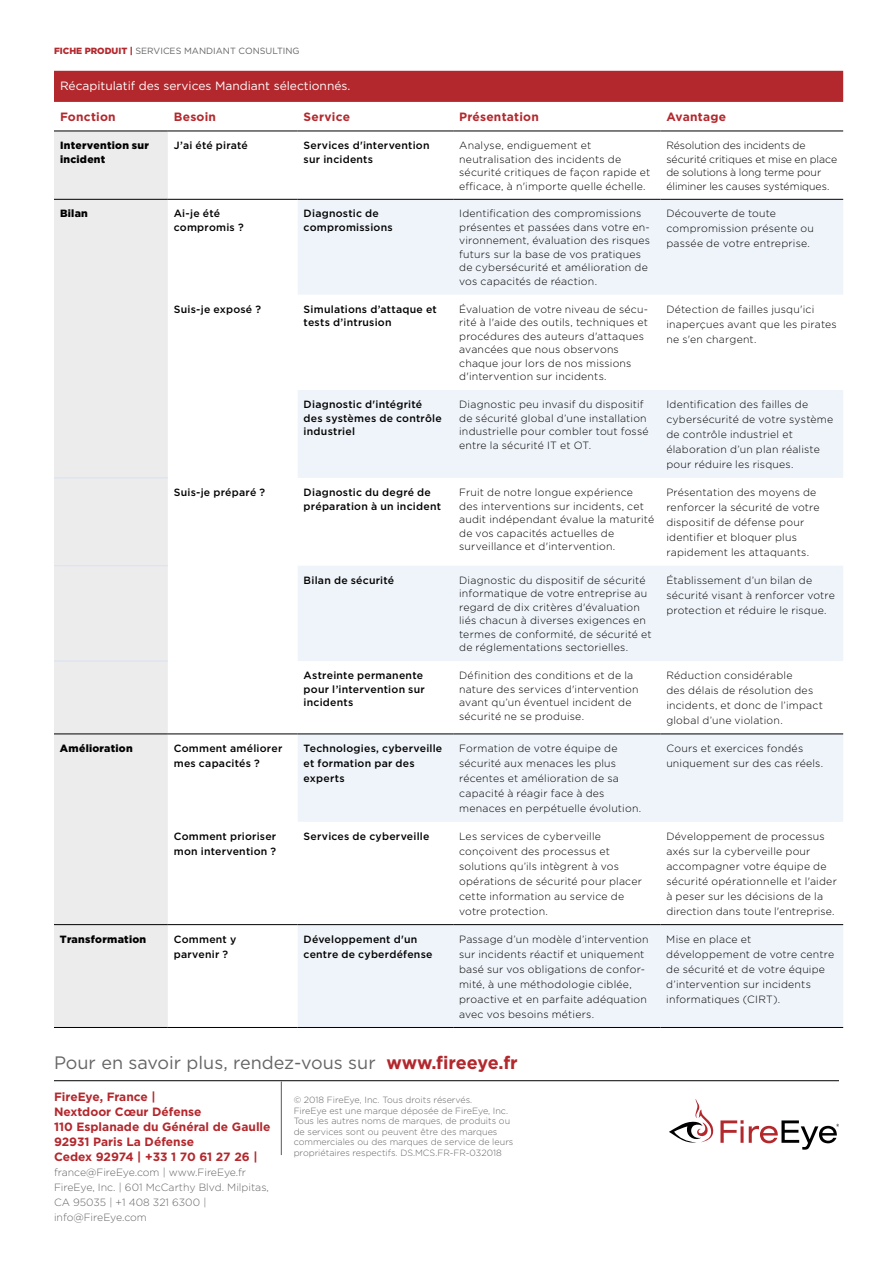
<style>
.page{position:relative;width:893px;height:1263px;background:#fff}
.page>*{position:absolute;margin:0;border:0;box-sizing:border-box;transform-origin:0 0}
.t1{font:18px "Gotham";color:#656565}
.t2{font:700 12px/15px "Gotham";color:#b3282d}
.t3{font:12px "Gotham";color:#fff}
.t4{font:700 12px "Gotham";letter-spacing:.02em;color:#b3282d}
.t5{font:300 10.5px/15px "Gotham";letter-spacing:.02em;color:#000}
.t6{font:500 10.5px/13.5px "Gotham";letter-spacing:.02em;color:#000}
.t7{font:300 10.5px/13.5px "Gotham";letter-spacing:-.005em;color:#000}
.t8{font:300 10.5px/15px "Gotham";color:#656565}
.t9{font:900 10.5px/13.5px "Gotham";letter-spacing:.025em;color:#000}
.t10{font:300 9px/10.5px "Gotham";color:#656565}
.t11{font:9px "Gotham";color:#656565}
.s1{font-weight:900;color:#b3282d}
.s2{font-weight:700;color:#b3282d}
</style>
<div class="page">
<div style="left:54px;top:71px;width:789px;height:31px;background:#b3282d"></div>
<div style="left:54px;top:132px;width:114px;height:895px;background:#ececed"></div>
<svg style="left:298px;top:200px;width:545px;height:827px;fill:#eff4fa"></svg>
<hr style="left:54px;top:199px;width:114px;height:1px;background:#000">
<hr style="left:168px;top:199px;width:130px;height:1px;background:#000">
<hr style="left:298px;top:199px;width:155px;height:1px;background:#000">
<hr style="left:453px;top:199px;width:207px;height:1px;background:#000">
<hr style="left:660px;top:199px;width:183px;height:1px;background:#000">
<hr style="left:54px;top:478px;width:114px;height:1px;background:#d6e2f4">
<hr style="left:54px;top:565px;width:114px;height:1px;background:#d6e2f4">
<hr style="left:54px;top:661px;width:114px;height:1px;background:#d6e2f4">
<hr style="left:54px;top:734px;width:114px;height:1px;background:#000">
<hr style="left:168px;top:734px;width:130px;height:1px;background:#000">
<hr style="left:298px;top:734px;width:155px;height:1px;background:#000">
<hr style="left:453px;top:734px;width:207px;height:1px;background:#000">
<hr style="left:660px;top:734px;width:183px;height:1px;background:#000">
<hr style="left:54px;top:924px;width:114px;height:1px;background:#000">
<hr style="left:168px;top:924px;width:130px;height:1px;background:#000">
<hr style="left:298px;top:924px;width:155px;height:1px;background:#000">
<hr style="left:453px;top:924px;width:207px;height:1px;background:#000">
<hr style="left:660px;top:924px;width:183px;height:1px;background:#000">
<hr style="left:54px;top:1027px;width:114px;height:1px;background:#000">
<hr style="left:168px;top:1027px;width:130px;height:1px;background:#000">
<hr style="left:298px;top:1027px;width:155px;height:1px;background:#000">
<hr style="left:453px;top:1027px;width:207px;height:1px;background:#000">
<hr style="left:660px;top:1027px;width:183px;height:1px;background:#000">
<hr style="left:54px;top:131px;width:114px;height:1px;background:#000">
<hr style="left:168px;top:131px;width:130px;height:1px;background:#000">
<hr style="left:298px;top:131px;width:155px;height:1px;background:#000">
<hr style="left:453px;top:131px;width:207px;height:1px;background:#000">
<hr style="left:660px;top:131px;width:183px;height:1px;background:#000">
<hr style="left:281px;top:1081px;width:1px;height:74px;background:#000">
<hr style="left:54px;top:1080px;width:785px;height:1px;background:#000">
<svg style="left:669px;top:1099px;width:45px;height:44px"></svg>
<svg style="left:720px;top:1120px;width:119px;height:30px"></svg>
<p class="t11" style="left:54px;top:45px;width:247px"><span class="s1">FICHE PRODUIT |</span> SERVICES MANDIANT CONSULTING</p>
<p class="t3" style="left:60px;top:78px;width:292px">Récapitulatif des services Mandiant sélectionnés.</p>
<p class="t4" style="left:60px;top:109px;width:57px">Fonction</p>
<p class="t2" style="left:174px;top:109px;width:44px">Besoin</p>
<p class="t4" style="left:304px;top:109px;width:48px">Service</p>
<p class="t4" style="left:459px;top:109px;width:81px">Présentation</p>
<p class="t4" style="left:666px;top:109px;width:61px">Avantage</p>
<p class="t9" style="left:60px;top:138px;width:91px">Intervention sur incident</p>
<p class="t6" style="left:174px;top:138px;width:76px">J’ai été piraté</p>
<p class="t6" style="left:304px;top:138px;width:127px">Services d'intervention sur incidents</p>
<p class="t5" style="left:459px;top:138px;width:193px;line-height:13.5px">Analyse, endiguement et neutralisation des incidents de sécurité critiques de façon rapide et efficace, à n'importe quelle échelle.</p>
<p class="t7" style="left:666px;top:138px;width:172px">Résolution des incidents de sécurité critiques et mise en place de solutions à long terme pour éliminer les causes systémiques.</p>
<p class="t9" style="left:60px;top:207px;width:29px">Bilan</p>
<p class="t6" style="left:174px;top:207px;width:71px">Ai-je été compromis ?</p>
<p class="t6" style="left:304px;top:207px;width:91px">Diagnostic de compromissions</p>
<p class="t5" style="left:459px;top:207px;width:192px;line-height:13.5px">Identification des compromissions présentes et passées dans votre en&shy;vironnement, évaluation des risques futurs sur la base de vos pratiques de cybersécurité et amélioration de vos capacités de réaction.</p>
<p class="t5" style="left:666px;top:206px;width:149px">Découverte de toute compromission présente ou passée de votre entreprise.</p>
<p class="t6" style="left:174px;top:302px;width:89px">Suis-je exposé ?</p>
<p class="t6" style="left:304px;top:302px;width:135px">Simulations d’attaque et tests d’intrusion</p>
<p class="t5" style="left:459px;top:302px;width:190px;line-height:13.5px">Évaluation de votre niveau de sécu&shy;rité à l'aide des outils, techniques et procédures des auteurs d'attaques avancées que nous observons chaque jour lors de nos missions d'intervention sur incidents.</p>
<p class="t5" style="left:666px;top:301px;width:172px">Détection de failles jusqu'ici inaperçues avant que les pirates ne s'en chargent.</p>
<p class="t6" style="left:304px;top:398px;width:140px">Diagnostic d'intégrité des systèmes de contrôle industriel</p>
<p class="t5" style="left:459px;top:397px;width:191px;line-height:13.5px">Diagnostic peu invasif du dispositif de sécurité global d’une installation industrielle pour combler tout fossé entre la sécurité IT et OT.</p>
<p class="t5" style="left:666px;top:397px;width:168px">Identification des failles de cybersécurité de votre système de contrôle industriel et élaboration d’un plan réaliste pour réduire les risques.</p>
<p class="t6" style="left:174px;top:485px;width:93px">Suis-je préparé ?</p>
<p class="t6" style="left:304px;top:485px;width:139px">Diagnostic du degré de préparation à un incident</p>
<p class="t5" style="left:459px;top:485px;width:196px;line-height:13.5px">Fruit de notre longue expérience des interventions sur incidents, cet audit indépendant évalue la maturité de vos capacités actuelles de surveillance et d'intervention.</p>
<p class="t5" style="left:666px;top:485px;width:155px">Présentation des moyens de renforcer la sécurité de votre dispositif de défense pour identifier et bloquer plus rapidement les attaquants.</p>
<p class="t6" style="left:304px;top:573px;width:92px">Bilan de sécurité</p>
<p class="t5" style="left:459px;top:573px;width:194px;line-height:13.5px">Diagnostic du dispositif de sécurité informatique de votre entreprise au regard de dix critères d'évaluation liés chacun à diverses exigences en termes de conformité, de sécurité et de réglementations sectorielles.</p>
<p class="t5" style="left:666px;top:572px;width:170px">Établissement d’un bilan de sécurité visant à renforcer votre protection et réduire le risque.</p>
<p class="t6" style="left:304px;top:669px;width:123px">Astreinte permanente pour l’intervention sur incidents</p>
<p class="t5" style="left:459px;top:669px;width:181px;line-height:13.5px">Définition des conditions et de la nature des services d'intervention avant qu’un éventuel incident de sécurité ne se produise.</p>
<p class="t5" style="left:666px;top:668px;width:158px">Réduction considérable<br>des délais de résolution des incidents, et donc de l’impact global d’une violation.</p>
<p class="t9" style="left:60px;top:742px;width:74px">Amélioration</p>
<p class="t6" style="left:174px;top:741px;width:110px;line-height:15px">Comment améliorer mes capacités ?</p>
<p class="t6" style="left:304px;top:741px;width:140px;line-height:15px">Technologies, cyberveille et formation par des experts</p>
<p class="t5" style="left:459px;top:741px;width:184px">Formation de votre équipe de sécurité aux menaces les plus récentes et amélioration de sa capacité à réagir face à des menaces en perpétuelle évolution.</p>
<p class="t5" style="left:666px;top:741px;width:158px">Cours et exercices fondés uniquement sur des cas réels.</p>
<p class="t6" style="left:174px;top:829px;width:104px;line-height:15px">Comment prioriser mon intervention ?</p>
<p class="t6" style="left:304px;top:829px;width:127px">Services de cyberveille</p>
<p class="t5" style="left:459px;top:828px;width:184px">Les services de cyberveille conçoivent des processus et solutions qu’ils intègrent à vos opérations de sécurité pour placer cette information au service de votre protection.</p>
<p class="t5" style="left:666px;top:829px;width:172px">Développement de processus axés sur la cyberveille pour accompagner votre équipe de sécurité opérationnelle et l'aider à peser sur les décisions de la direction dans toute l'entreprise.</p>
<p class="t9" style="left:60px;top:932px;width:88px">Transformation</p>
<p class="t6" style="left:174px;top:932px;width:64px;line-height:15px">Comment y parvenir ?</p>
<p class="t6" style="left:304px;top:932px;width:130px;line-height:15px">Développement d'un centre de cyberdéfense</p>
<p class="t5" style="left:459px;top:931px;width:191px">Passage d’un modèle d’intervention sur incidents réactif et uniquement basé sur vos obligations de confor&shy;mité, à une méthodologie ciblée, proactive et en parfaite adéquation avec vos besoins métiers.</p>
<p class="t5" style="left:666px;top:931px;width:169px">Mise en place et développement de votre centre de sécurité et de votre équipe d’intervention sur incidents informatiques (CIRT).</p>
<h1 class="t1" style="left:54px;top:1051px;width:465px">Pour en savoir plus, rendez-vous sur <span class="s2">www.fireeye.fr</span></h1>
<p class="t10" style="left:294px;top:1094px;width:221px">© 2018 FireEye, Inc. Tous droits réservés.<br>FireEye est une marque déposée de FireEye, Inc.<br>Tous les autres noms de marques, de produits ou de services sont ou peuvent être des marques commerciales ou des marques de service de leurs propriétaires respectifs. DS.MCS.FR-FR-032018</p>
<p class="t2" style="left:54px;top:1089px;width:218px">FireEye, France |<br>Nextdoor Cœur Défense<br>110 Esplanade du Général de Gaulle<br>92931 Paris La Défense<br>Cedex 92974 | +33 1 70 61 27 26 |</p>
<p class="t8" style="left:54px;top:1164px;width:216px">france@FireEye.com | www.FireEye.fr<br>FireEye, Inc. | 601 McCarthy Blvd. Milpitas,<br>CA 95035 | +1 408 321 6300 | info@FireEye.com</p>
</div>
